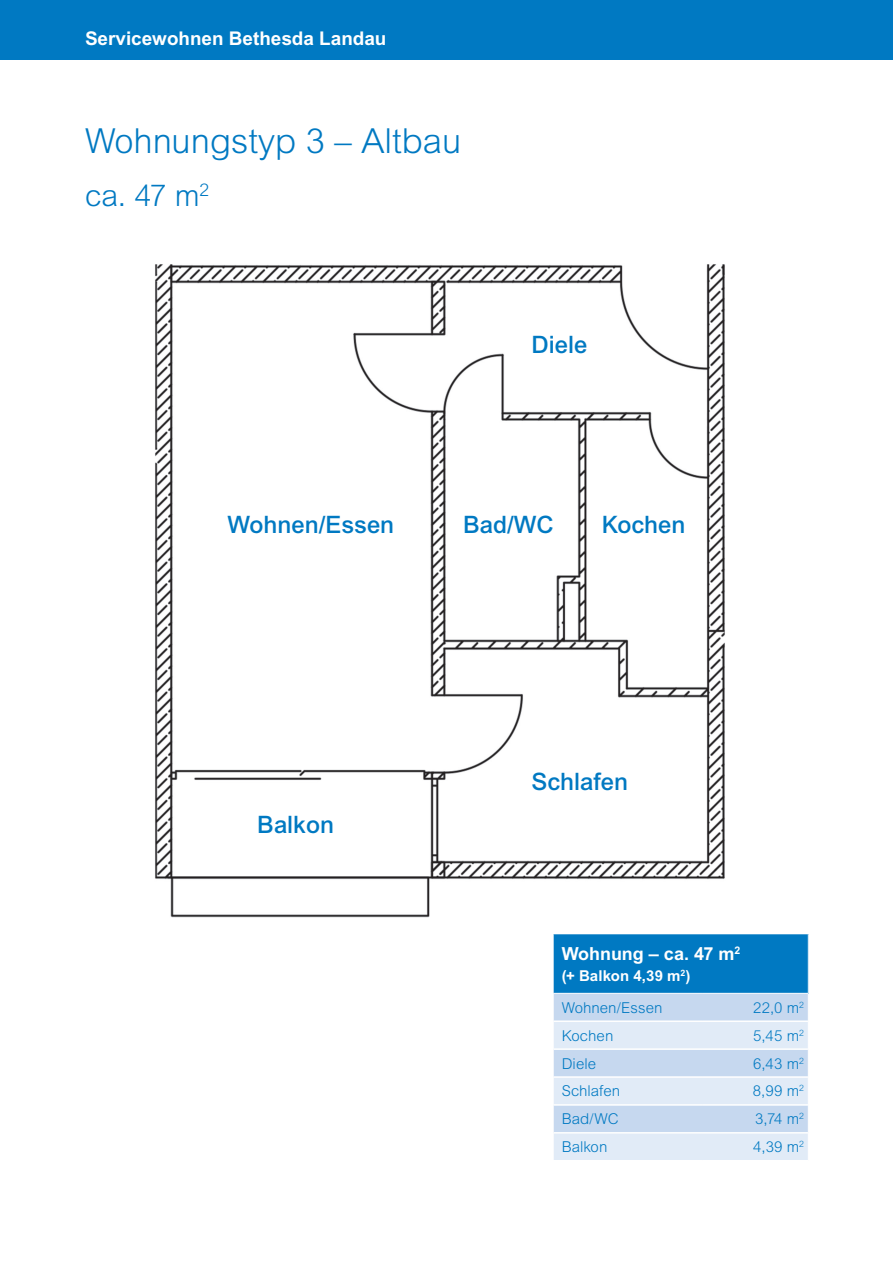
<style>
.page{position:relative;width:893px;height:1263px;background:#fff}
.page>*{position:absolute;margin:0;border:0;box-sizing:border-box;transform-origin:0 0}
.t1{font:300 34.5px "Arial MT Std";color:#0079c2}
.t2{font:300 30px "Arial MT Std";color:#0079c2}
.t3{font:500 24px "Arial MT Pro";color:#0079c2}
.t4{font:700 18.9px "Arial MT Std";color:#fff}
.t5{font:700 18px "Arial MT Std";letter-spacing:-.005em;color:#fff}
.t6{font:300 15px "Arial MT Std";color:#0079c2}
.t7{font:700 15px/32.1px "Arial MT Std";letter-spacing:.005em;color:#fff}
.s1{font-weight:300;color:#0079c2}
</style>
<div class="page">
<div style="left:0;top:0;width:893px;height:60px;background:#0079c2"></div>
<img style="left:155px;top:264px;width:570px;height:654px">
<div style="left:553px;top:934px;width:255px;height:59px;background:#0079c2"></div>
<hr style="left:553px;top:934px;width:1px;height:59px;background:#fff">
<svg style="left:553px;top:993px;width:256px;height:167px;background:#d4e1f3"></svg>
<hr style="left:554px;top:1020px;width:148px;height:2px;background:#fff">
<hr style="left:702px;top:1020px;width:106px;height:2px;background:#fff">
<hr style="left:554px;top:1048px;width:148px;height:2px;background:#fff">
<hr style="left:702px;top:1048px;width:106px;height:2px;background:#fff">
<hr style="left:554px;top:1076px;width:148px;height:2px;background:#fff">
<hr style="left:702px;top:1076px;width:106px;height:2px;background:#fff">
<hr style="left:554px;top:1104px;width:148px;height:2px;background:#fff">
<hr style="left:702px;top:1104px;width:106px;height:2px;background:#fff">
<hr style="left:554px;top:1132px;width:148px;height:1px;background:#fff">
<hr style="left:702px;top:1132px;width:106px;height:1px;background:#fff">
<p class="t4" style="left:85px;top:27px;width:303px">Servicewohnen Bethesda Landau</p>
<h1 class="t1" style="left:85px;top:121px;width:378px">Wohnungstyp 3 – Altbau</h1>
<h2 class="t2" style="left:85px;top:178px;width:126px">ca. 47 m<sup>2</sup></h2>
<h3 class="t3" style="left:531px;top:331px;width:57px">Diele</h3>
<h3 class="t3" style="left:227px;top:511px;width:168px">Wohnen/Essen</h3>
<h3 class="t3" style="left:463px;top:511px;width:92px">Bad/WC</h3>
<h3 class="t3" style="left:602px;top:511px;width:85px">Kochen</h3>
<h3 class="t3" style="left:257px;top:810px;width:78px">Balkon</h3>
<h3 class="t3" style="left:531px;top:768px;width:98px">Schlafen</h3>
<p class="t5" style="left:562px;top:943px;width:180px">Wohnung – ca. 47 m<sup>2</sup></p>
<p class="t7" style="left:562px;top:959px;width:130px">(+ Balkon 4,39 m<sup>2</sup>)<br><span class="s1">Wohnen/Essen</span></p>
<p class="t6" style="left:753px;top:999px;width:52px">22,0 m<sup>2</sup></p>
<p class="t6" style="left:562px;top:1027px;width:53px">Kochen</p>
<p class="t6" style="left:753px;top:1027px;width:52px">5,45 m<sup>2</sup></p>
<p class="t6" style="left:562px;top:1055px;width:36px">Diele</p>
<p class="t6" style="left:753px;top:1055px;width:53px">6,43 m<sup>2</sup></p>
<p class="t6" style="left:562px;top:1083px;width:60px">Schlafen</p>
<p class="t6" style="left:753px;top:1083px;width:53px">8,99 m<sup>2</sup></p>
<p class="t6" style="left:562px;top:1110px;width:59px">Bad/WC</p>
<p class="t6" style="left:755px;top:1110px;width:51px">3,74 m<sup>2</sup></p>
<p class="t6" style="left:562px;top:1138px;width:47px">Balkon</p>
<p class="t6" style="left:753px;top:1138px;width:52px">4,39 m<sup>2</sup></p>
</div>
